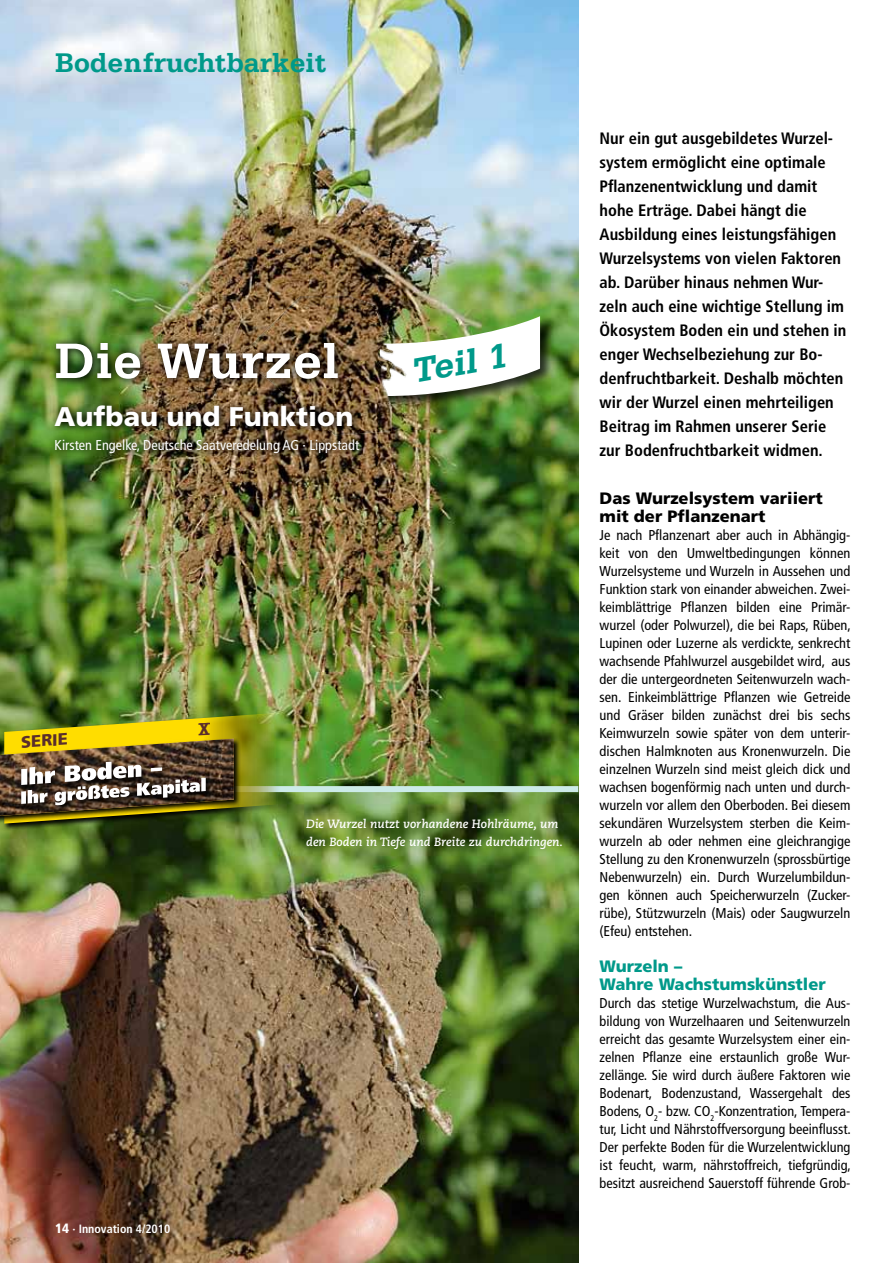
<style>
.page{position:relative;width:893px;height:1263px;background:#fff}
.page>*{position:absolute;margin:0;border:0;box-sizing:border-box;transform-origin:0 0}
.t1{font:700 52.5px "Serifa";color:#fff}
.t2{font:italic 700 36.3px "Serifa";color:#00998a}
.t3{font:700 28.5px "Serifa";color:#00998a}
.t4{font:900 27px "Frutiger";color:#fff}
.t5{font:700 condensed 16.5px/24px "Frutiger";color:#000}
.t6{font:900 16.5px/18px "Frutiger";color:#000}
.t7{font:900 16.5px/18px "Frutiger";color:#00998a}
.t8{font:900 16.5px "Frutiger";color:#5a2e2c}
.t9{font:condensed 14.25px/18px "Frutiger";color:#000;text-align:justify}
.t10{font:condensed 14.25px "Frutiger";color:#fff}
.t11{font:italic 700 12px/18px "Caecilia";color:#fff}
.t12{font:700 condensed 12px "Frutiger";color:#fff}
.s1{font-weight:900;font-size:13.5px}
</style>
<div class="page">
<img style="left:0;top:0;width:578px;height:786px">
<div style="left:334px;top:315px;width:220px;height:95px;background:#000;opacity:.75"></div>
<img style="left:335px;top:316px;width:205px;height:81px">
<img style="left:0;top:792px;width:578px;height:471px">
<img style="left:49px;top:336px;width:319px;height:127px">
<div style="left:0;top:786px;width:578px;height:6px;background:#ccebe8"></div>
<svg style="left:2px;top:712px;width:280px;height:119px;background:#53722b"></svg>
<img style="left:0;top:713px;width:276px;height:111px">
<h3 class="t3" style="left:55px;top:46px;width:272px">Bodenfruchtbarkeit</h3>
<h1 class="t1" style="left:55px;top:330px;width:286px">Die Wurzel</h1>
<h3 class="t4" style="left:55px;top:400px;width:300px">Aufbau und Funktion</h3>
<p class="t10" style="left:55px;top:437px;width:306px">Kirsten Engelke, Deutsche Saatveredelung AG · Lippstadt</p>
<h2 class="t2" style="left:408px;top:350px;width:98px;rotate:-10deg">Teil 1</h2>
<p class="t8" style="left:20px;top:732px;width:48px;rotate:-4deg">SERIE</p>
<p class="t11" style="left:306px;top:815px;width:258px">Die Wurzel nutzt vorhandene Hohlräume, um den Boden in Tiefe und Breite zu durchdringen.</p>
<p class="t12" style="left:55px;top:1222px;width:117px"><span class="s1">14</span> · Innovation 4/2010</p>
<p class="t5" style="left:600px;top:126px;width:248px">Nur ein gut ausgebildetes Wurzel&shy;system ermöglicht eine optimale Pflanzenentwicklung und damit hohe Erträge. Dabei hängt die Ausbildung eines leistungsfähigen Wurzelsystems von vielen Faktoren ab. Darüber hinaus nehmen Wur&shy;zeln auch eine wichtige Stellung im Ökosystem Boden ein und stehen in enger Wechselbeziehung zur Bo&shy;denfruchtbarkeit. Deshalb möchten wir der Wurzel einen mehrteiligen Beitrag im Rahmen unserer Serie zur Bodenfruchtbarkeit widmen.</p>
<p class="t6" style="left:600px;top:489px;width:225px">Das Wurzelsystem variiert mit der Pflanzenart</p>
<p class="t9" style="left:600px;top:526px;width:253px">Je nach Pflanzenart aber auch in Abhängig&shy;keit von den Umweltbedingungen können Wurzelsysteme und Wurzeln in Aussehen und Funktion stark von einander abweichen. Zwei&shy;keimblättrige Pflanzen bilden eine Primär&shy;wurzel (oder Polwurzel), die bei Raps, Rüben, Lupinen oder Luzerne als verdickte, senkrecht wachsende Pfahlwurzel ausgebildet wird, aus der die untergeordneten Seitenwurzeln wach&shy;sen. Einkeimblättrige Pflanzen wie Getreide und Gräser bilden zunächst drei bis sechs Keimwurzeln sowie später von dem unterir&shy;dischen Halmknoten aus Kronenwurzeln. Die einzelnen Wurzeln sind meist gleich dick und wachsen bogenförmig nach unten und durch&shy;wurzeln vor allem den Oberboden. Bei diesem sekundären Wurzelsystem sterben die Keim&shy;wurzeln ab oder nehmen eine gleichrangige Stellung zu den Kronenwurzeln (sprossbürtige Nebenwurzeln) ein. Durch Wurzelumbildun&shy;gen können auch Speicherwurzeln (Zucker&shy;rübe), Stützwurzeln (Mais) oder Saugwurzeln (Efeu) entstehen.</p>
<p class="t7" style="left:600px;top:957px;width:228px">Wurzeln –<br>Wahre Wachstumskünstler</p>
<p class="t9" style="left:600px;top:994px;width:253px">Durch das stetige Wurzelwachstum, die Aus&shy;bildung von Wurzelhaaren und Seitenwurzeln erreicht das gesamte Wurzelsystem einer ein&shy;zelnen Pflanze eine erstaunlich große Wur&shy;zellänge. Sie wird durch äußere Faktoren wie Bodenart, Bodenzustand, Wassergehalt des Bodens, O<sub>2</sub>- bzw. CO<sub>2</sub>-Konzentration, Tempera&shy;tur, Licht und Nährstoffversorgung beeinflusst.<br>Der perfekte Boden für die Wurzelentwicklung ist feucht, warm, nährstoffreich, tiefgründig, besitzt ausreichend Sauerstoff führende Grob-</p>
</div>
